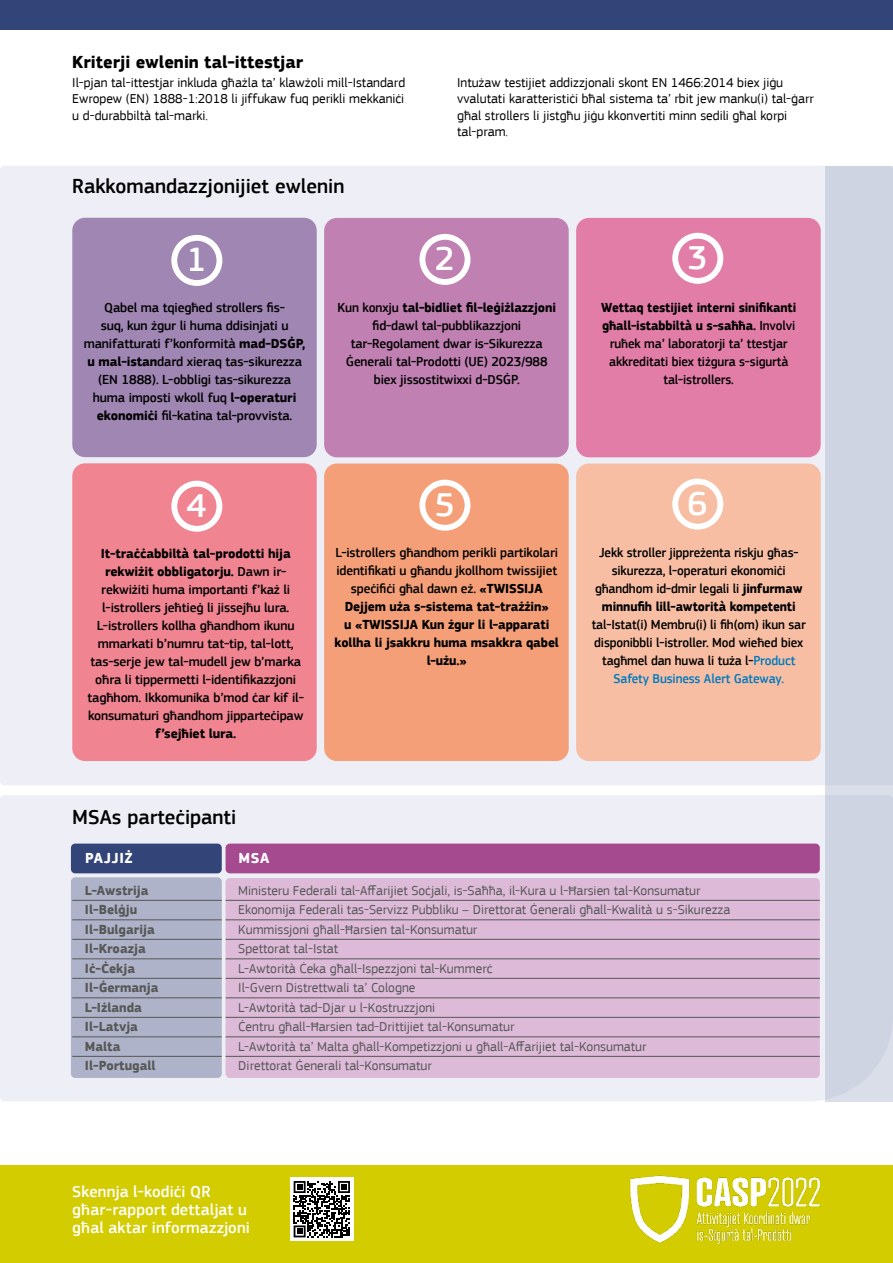
<style>
.page{position:relative;width:893px;height:1263px;background:#fff}
.page>*{position:absolute;margin:0;border:0;box-sizing:border-box;transform-origin:0 0}
.t1{font:500 34.65px "EC Square Sans Pro";color:#fff}
.t2{font:500 21px "EC Square Sans Pro";color:#000}
.t3{font:700 18px "EC Square Sans Pro";color:#000}
.t4{font:500 16.5px/18px "EC Square Sans Pro";letter-spacing:.005em;color:#fff}
.t5{font:700 15px "EC Square Sans Pro";letter-spacing:.035em;color:#fff}
.t6{font:500 13.5px/18px "EC Square Sans Pro";letter-spacing:-.01em;color:#000;text-align:center}
.t7{font:13.5px/19.5px "EC Square Sans Pro";color:#575756}
.t8{font:500 13.5px/18px "EC Square Sans Pro";letter-spacing:-.01em;color:#000;text-align:center;scale:.96 1}
.t9{font:13.5px/16.5px "EC Square Sans Pro";color:#000;text-align:justify}
.t10{font:700 13.5px/18px "EC Square Sans Pro";letter-spacing:-.01em;color:#000;text-align:center}
.t11{font:700 13.5px/19.5px "EC Square Sans Pro";color:#575756}
.s1{font-weight:700}
.s2{font-weight:500}
.s3{color:#007ac0}
</style>
<div class="page">
<div style="left:0;top:795px;width:825px;height:306px;background:#edeef6"></div>
<div style="left:0;top:1165px;width:893px;height:98px;background:#d3cc00"></div>
<div style="left:0;top:0;width:893px;height:30px;background:#334578"></div>
<div style="left:0;top:166px;width:825px;height:619px;background:#edeef6"></div>
<div style="left:825px;top:166px;width:68px;height:935px;background:#cfd4e3"></div>
<div style="left:290px;top:1177px;width:63px;height:64px;background:#fff"></div>
<svg style="left:294px;top:1181px;width:56px;height:56px"></svg>
<img style="left:630px;top:1175px;width:191px;height:69px">
<div style="left:71px;top:877px;width:151px;height:201px;background:#afb3c9;border-radius:4px"></div>
<div style="left:71px;top:843px;width:151px;height:30px;background:#334578;border-radius:4px"></div>
<div style="left:226px;top:843px;width:594px;height:30px;background:#a64a90;border-radius:4px"></div>
<div style="left:226px;top:878px;width:594px;height:200px;background:#dcbad8;border-radius:4px"></div>
<hr style="left:72px;top:900px;width:150px;height:1px;background:#575756">
<hr style="left:72px;top:919px;width:150px;height:1px;background:#575756">
<hr style="left:72px;top:939px;width:150px;height:1px;background:#575756">
<hr style="left:72px;top:958px;width:150px;height:1px;background:#575756">
<hr style="left:72px;top:978px;width:150px;height:1px;background:#575756">
<hr style="left:72px;top:997px;width:150px;height:1px;background:#575756">
<hr style="left:72px;top:1017px;width:150px;height:1px;background:#575756">
<hr style="left:72px;top:1036px;width:150px;height:1px;background:#575756">
<hr style="left:72px;top:1056px;width:150px;height:1px;background:#575756">
<hr style="left:226px;top:900px;width:594px;height:1px;background:#575756">
<hr style="left:226px;top:919px;width:594px;height:1px;background:#575756">
<hr style="left:226px;top:939px;width:594px;height:1px;background:#575756">
<hr style="left:226px;top:958px;width:594px;height:1px;background:#575756">
<hr style="left:226px;top:978px;width:594px;height:1px;background:#575756">
<hr style="left:226px;top:997px;width:594px;height:1px;background:#575756">
<hr style="left:226px;top:1017px;width:594px;height:1px;background:#575756">
<hr style="left:226px;top:1036px;width:594px;height:1px;background:#575756">
<hr style="left:226px;top:1056px;width:594px;height:1px;background:#575756">
<div style="left:72px;top:218px;width:245px;height:239px;background:#a086b3;border-radius:13px"></div>
<div style="left:72px;top:463px;width:245px;height:298px;background:#f08491;border-radius:13px"></div>
<div style="left:324px;top:218px;width:245px;height:239px;background:#c080b2;border-radius:13px"></div>
<div style="left:324px;top:463px;width:245px;height:298px;background:#f49f77;border-radius:13px"></div>
<div style="left:576px;top:218px;width:245px;height:239px;background:#e27da7;border-radius:13px"></div>
<div style="left:576px;top:463px;width:245px;height:298px;background:#f8bea3;border-radius:13px"></div>
<div style="left:171px;top:235px;width:51px;height:51px;border:6px solid #fff;border-radius:50%"></div>
<div style="left:171px;top:481px;width:51px;height:51px;border:6px solid #fff;border-radius:50%"></div>
<div style="left:419px;top:234px;width:51px;height:51px;border:6px solid #fff;border-radius:50%"></div>
<div style="left:419px;top:480px;width:51px;height:51px;border:6px solid #fff;border-radius:50%"></div>
<div style="left:672px;top:233px;width:51px;height:51px;border:6px solid #fff;border-radius:50%"></div>
<div style="left:672px;top:479px;width:51px;height:51px;border:6px solid #fff;border-radius:50%"></div>
<h3 class="t3" style="left:72px;top:51px;width:232px">Kriterji ewlenin tal-ittestjar</h3>
<p class="t9" style="left:72px;top:74px;width:334px">Il-pjan tal-ittestjar inkluda għażla ta’ klawżoli mill-Istandard Ewropew (EN) 1888-1:2018 li jiffukaw fuq perikli mekkaniċi u d-durabbiltà tal-marki.</p>
<p class="t9" style="left:457px;top:74px;width:358px;text-align:left">Intużaw testijiet addizzjonali skont EN 1466:2014 biex jiġu vvalutati karatteristiċi bħal sistema ta’ rbit jew manku(i) tal-ġarr għal strollers li jistgħu jiġu kkonvertiti minn sedili għal korpi tal-pram.</p>
<h2 class="t2" style="left:72px;top:174px;width:274px">Rakkomandazzjonijiet ewlenin</h2>
<h1 class="t1" style="left:187px;top:240px;width:21px">1</h1>
<h1 class="t1" style="left:435px;top:239px;width:21px">2</h1>
<h1 class="t1" style="left:687px;top:238px;width:21px">3</h1>
<p class="t6" style="left:84px;top:299px;width:223px">Qabel ma tqiegħed strollers fis-<br>suq, kun żgur li huma ddisinjati u manifatturati f’konformità <span class="s1">mad-DSĠP, u mal-istan</span>dard xieraq tas-sikurezza (EN 1888). L-obbligi tas-sikurezza huma imposti wkoll fuq <span class="s1">l-operaturi ekonomiċi</span> fil-katina tal-provvista.</p>
<p class="t6" style="left:337px;top:298px;width:220px">Kun konxju <span class="s1">tal-bidliet fil-leġiżlazzjoni </span>fid-dawl tal-pubblikazzjoni tar-Regolament dwar is-Sikurezza Ġenerali tal-Prodotti (UE) 2023/988 biex jissostitwixxi d-DSĠP.</p>
<p class="t8" style="left:601px;top:298px;width:205px"><span class="s1">Wettaq testijiet interni sinifikanti għall-istabbiltà u s-saħħa.</span> Involvi ruħek ma’ laboratorji ta’ ttestjar akkreditati biex tiżgura s-sigurtà tal-istrollers.</p>
<h1 class="t1" style="left:187px;top:485px;width:21px">4</h1>
<h1 class="t1" style="left:435px;top:484px;width:21px">5</h1>
<h1 class="t1" style="left:687px;top:483px;width:21px">6</h1>
<p class="t6" style="left:88px;top:545px;width:218px"><span class="s1">It-traċċabbiltà tal-prodotti hija rekwiżit obbligatorju.</span> Dawn ir&shy;rekwiżiti huma importanti f’każ li l-istrollers jeħtieġ li jissejħu lura.<br>L-istrollers kollha għandhom ikunu mmarkati b’numru tat-tip, tal-lott, tas-serje jew tal-mudell jew b’marka oħra li tippermetti l-identifikazzjoni tagħhom. Ikkomunika b’mod ċar kif il&shy;konsumaturi għandhom jipparteċipaw</p>
<p class="t10" style="left:155px;top:725px;width:83px">f’sejħiet lura.</p>
<p class="t10" style="left:335px;top:544px;width:226px"><span class="s2">L-istrollers għandhom perikli partikolari identifikati u għandu jkollhom twissijiet speċifiċi għal dawn eż.</span> «TWISSIJA Dejjem uża s-sistema tat-trażżin»<br>u «TWISSIJA Kun żgur li l-apparati kollha li jsakkru huma msakkra qabel l-użu.»</p>
<p class="t8" style="left:595px;top:544px;width:218px">Jekk stroller jippreżenta riskju għas&shy;sikurezza, l-operaturi ekonomiċi għandhom id-dmir legali li <span class="s1">jinfurmaw minnufih lill-awtorità kompetenti</span></p>
<p class="t8" style="left:592px;top:616px;width:225px">tal-Istat(i) Membru(i) li fih(om) ikun sar disponibbli l-istroller. Mod wieħed biex tagħmel dan huwa li tuża l-<span class="s3">Product Safety Business Alert Gateway.</span></p>
<h2 class="t2" style="left:72px;top:805px;width:166px">MSAs parteċipanti</h2>
<p class="t5" style="left:85px;top:849px;width:49px">PAJJIŻ</p>
<p class="t5" style="left:238px;top:849px;width:32px">MSA</p>
<p class="t11" style="left:85px;top:881px;width:75px">L-Awstrija<br>Il-Belġju<br>Il-Bulgarija<br>Il-Kroazja<br>Iċ-Ċekja<br>Il-Ġermanja<br>L-Iżlanda<br>Il-Latvja<br>Malta<br>Il-Portugall</p>
<p class="t7" style="left:238px;top:881px;width:494px">Ministeru Federali tal-Affarijiet Soċjali, is-Saħħa, il-Kura u l-Ħarsien tal-Konsumatur Ekonomija Federali tas-Servizz Pubbliku – Direttorat Ġenerali għall-Kwalità u s-Sikurezza Kummissjoni għall-Ħarsien tal-Konsumatur<br>Spettorat tal-Istat<br>L-Awtorità Ċeka għall-Ispezzjoni tal-Kummerċ<br>Il-Gvern Distrettwali ta’ Cologne<br>L-Awtorità tad-Djar u l-Kostruzzjoni<br>Ċentru għall-Ħarsien tad-Drittijiet tal-Konsumatur<br>L-Awtorità ta’ Malta għall-Kompetizzjoni u għall-Affarijiet tal-Konsumatur<br>Direttorat Ġenerali tal-Konsumatur</p>
<p class="t4" style="left:72px;top:1182px;width:179px">Skennja l-kodiċi QR għar-rapport dettaljat u għal aktar informazzjoni</p>
</div>
